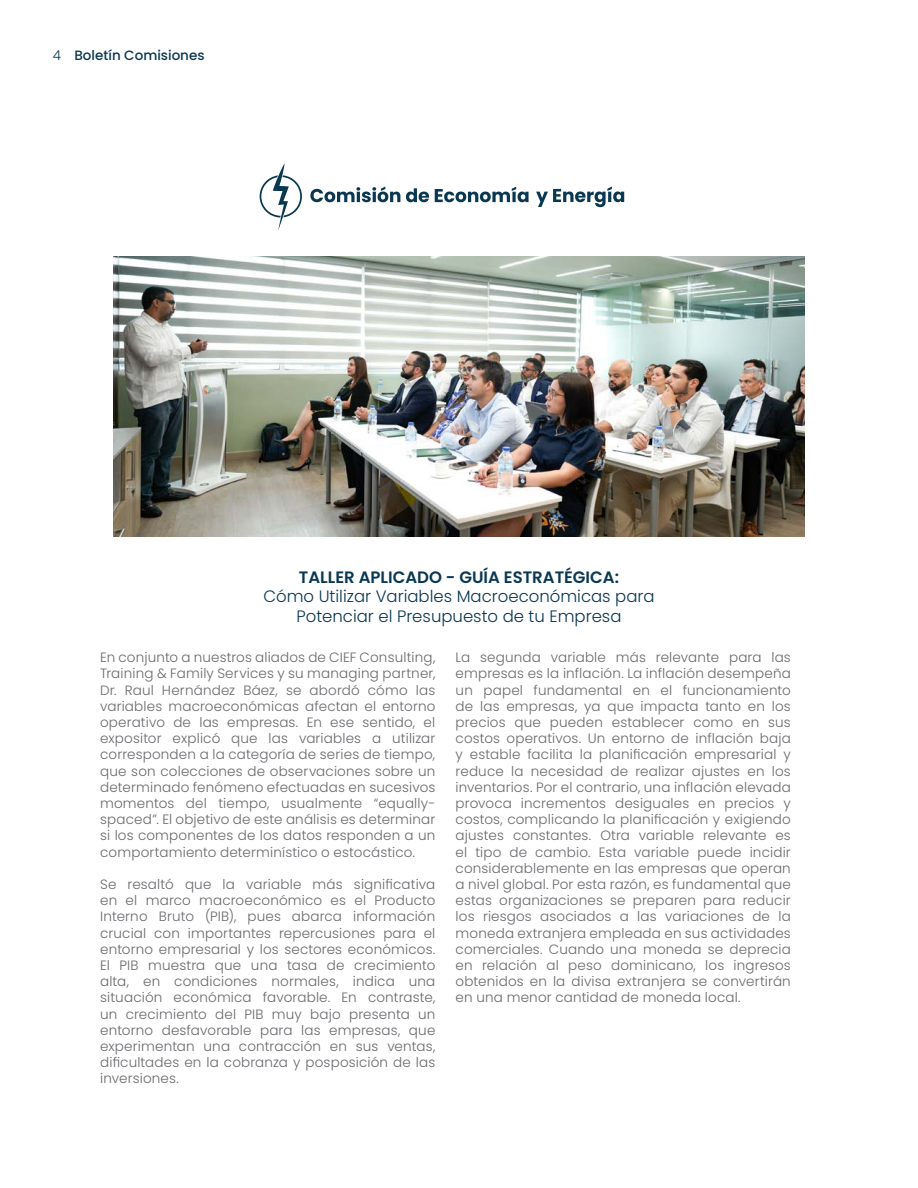
<style>
.page{position:relative;width:918px;height:1188px;background:#fff}
.page>*{position:absolute;margin:0;border:0;box-sizing:border-box;transform-origin:0 0}
.t1{font:300 16.5px/19.8px "Poppins";color:#0a3852;text-align:center}
.t2{font:600 16.5px "Poppins";color:#0a3852}
.t3{font:300 13.5px/16.2px "Poppins";letter-spacing:.01em;color:#696a6e;text-align:justify}
.t4{font:500 13.5px "Poppins";color:#0a3852}
.s1{font-weight:300}
</style>
<div class="page">
<svg style="left:310px;top:187px;width:90px;height:15px"></svg>
<svg style="left:406px;top:188px;width:23px;height:14px"></svg>
<svg style="left:435px;top:187px;width:94px;height:15px"></svg>
<svg style="left:536px;top:187px;width:88px;height:20px"></svg>
<svg style="left:260px;top:163px;width:42px;height:67px"></svg>
<img style="left:114px;top:256px;width:690px;height:280px">
<p class="t4" style="left:53px;top:48px;width:153px"><span class="s1">4</span> Boletín Comisiones</p>
<p class="t2" style="left:299px;top:567px;width:322px">TALLER APLICADO - GUÍA ESTRATÉGICA:</p>
<p class="t1" style="left:263px;top:587px;width:393px">Cómo Utilizar Variables Macroeconómicas para<br>Potenciar el Presupuesto de tu Empresa</p>
<p class="t3" style="left:100px;top:649px;width:337px">En conjunto a nuestros aliados de CIEF Consulting, Training &amp; Family Services y su managing partner, Dr. Raul Hernández Báez, se abordó cómo las variables macroeconómicas afectan el entorno operativo de las empresas. En ese sentido, el expositor explicó que las variables a utilizar corresponden a la categoría de series de tiempo, que son colecciones de observaciones sobre un determinado fenómeno efectuadas en sucesivos momentos del tiempo, usualmente “equally&shy;spaced”. El objetivo de este análisis es determinar si los componentes de los datos responden a un comportamiento determinístico o estocástico.</p>
<p class="t3" style="left:100px;top:876px;width:337px">Se resaltó que la variable más significativa en el marco macroeconómico es el Producto Interno Bruto (PIB), pues abarca información crucial con importantes repercusiones para el entorno empresarial y los sectores económicos.<br>El PIB muestra que una tasa de crecimiento alta, en condiciones normales, indica una situación económica favorable. En contraste, un crecimiento del PIB muy bajo presenta un entorno desfavorable para las empresas, que experimentan una contracción en sus ventas, dificultades en la cobranza y posposición de las inversiones.</p>
<p class="t3" style="left:456px;top:649px;width:337px">La segunda variable más relevante para las empresas es la inflación. La inflación desempeña un papel fundamental en el funcionamiento de las empresas, ya que impacta tanto en los precios que pueden establecer como en sus costos operativos. Un entorno de inflación baja y estable facilita la planificación empresarial y reduce la necesidad de realizar ajustes en los inventarios. Por el contrario, una inflación elevada provoca incrementos desiguales en precios y costos, complicando la planificación y exigiendo ajustes constantes. Otra variable relevante es el tipo de cambio. Esta variable puede incidir considerablemente en las empresas que operan a nivel global. Por esta razón, es fundamental que estas organizaciones se preparen para reducir los riesgos asociados a las variaciones de la moneda extranjera empleada en sus actividades comerciales. Cuando una moneda se deprecia en relación al peso dominicano, los ingresos obtenidos en la divisa extranjera se convertirán en una menor cantidad de moneda local.</p>
</div>
